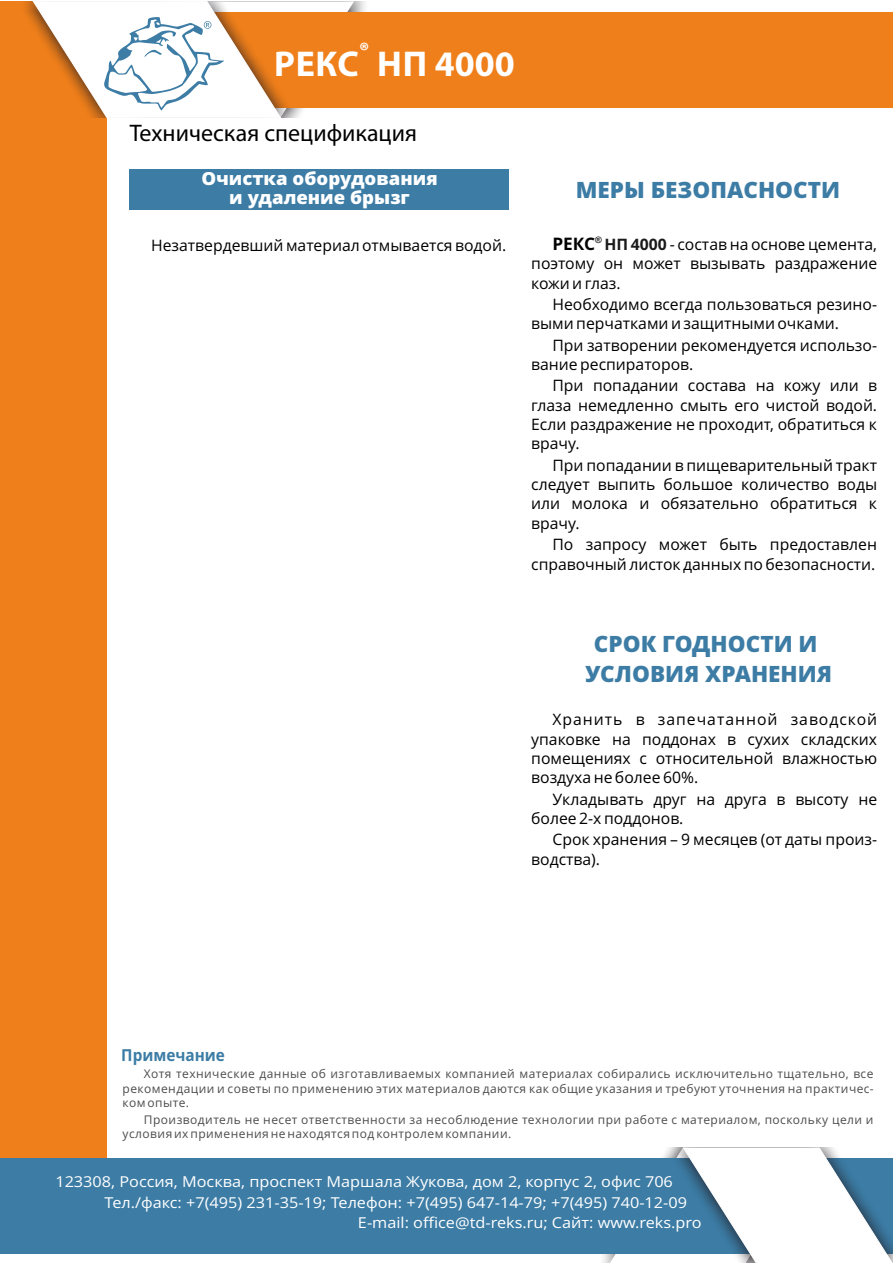
<style>
.page{position:relative;width:893px;height:1263px;background:#fff}
.page>*{position:absolute;margin:0;border:0;box-sizing:border-box;transform-origin:0 0}
.t1{font:700 36px "Myriad Pro";letter-spacing:.005em;color:#fff}
.t2{font:24px "Myriad Pro";color:#000}
.t3{font:800 22.5px/30.6px "Open Sans";color:#3c7ca5;text-align:center}
.t4{font:700 22.5px "Myriad Pro";color:#fff}
.t5{font:800 18px/19.6px "Open Sans";color:#fff;text-align:center}
.t6{font:700 16.5px "Open Sans";color:#3c7ca5;scale:.93 1}
.t7{font:15.75px/19.4px "Open Sans";color:#000;text-align:justify}
.t8{font:15px "Open Sans";color:#fff;scale:1.08 1}
.t9{font:12px/14.7px "Open Sans";letter-spacing:.04em;color:#4d4d4d;text-align:justify}
.s1{font-weight:700;font-size:17.25px}
.s2{font-weight:700;color:#1a1a1a}
</style>
<div class="page">
<div style="left:0;top:1px;width:106px;height:1250px;background:#ef7f1a"></div>
<div style="left:0;top:12px;width:893px;height:95px;background:#ef7f1a"></div>
<svg style="left:32px;top:1px;width:322px;height:118px"></svg>
<div style="left:0;top:1158px;width:893px;height:96px;background:#3c7ca5"></div>
<svg style="left:609px;top:1147px;width:284px;height:116px"></svg>
<div style="left:130px;top:169px;width:379px;height:41px;background:#3c7ca5"></div>
<h3 class="t4" style="left:359px;top:41px;width:12px">®</h3>
<h1 class="t1" style="left:274px;top:49px;width:242px">РЕКС НП 4000</h1>
<h2 class="t2" style="left:130px;top:123px;width:289px">Техническая спецификация</h2>
<p class="t5" style="left:202px;top:170px;width:238px">Очистка оборудования и удаление брызг</p>
<p class="t7" style="left:151px;top:237px;width:357px">Незатвердевший материал отмывается водой.</p>
<h3 class="t3" style="left:576px;top:176px;width:266px">МЕРЫ БЕЗОПАСНОСТИ</h3>
<p class="t7" style="left:531px;top:236px;width:347px;text-indent:21px"><span class="s1">РЕКС</span><sup>®</sup> <span class="s2">НП 4000</span> - состав на основе цемента, поэтому он может вызывать раздражение кожи и глаз.</p>
<p class="t7" style="left:531px;top:296px;width:347px;text-indent:21px">Необходимо всегда пользоваться резино&shy;выми перчатками и защитными очками.</p>
<p class="t7" style="left:531px;top:337px;width:347px;text-indent:21px">При затворении рекомендуется использо&shy;вание респираторов.</p>
<p class="t7" style="left:531px;top:378px;width:347px;text-indent:21px">При попадании состава на кожу или в глаза немедленно смыть его чистой водой.<br>Если раздражение не проходит, обратиться к врачу.</p>
<p class="t7" style="left:531px;top:457px;width:347px;text-indent:21px">При попадании в пищеварительный тракт следует выпить большое количество воды или молока и обязательно обратиться к врачу.</p>
<p class="t7" style="left:531px;top:536px;width:347px;text-align:right">По запросу может быть предоставлен справочный листок данных по безопасности.</p>
<h3 class="t3" style="left:585px;top:630px;width:248px">СРОК ГОДНОСТИ И<br>УСЛОВИЯ ХРАНЕНИЯ</h3>
<p class="t7" style="left:531px;top:711px;width:347px;text-indent:21px">Хранить в запечатанной заводской упаковке на поддонах в сухих складских помещениях с относительной влажностью воздуха не более 60%.</p>
<p class="t7" style="left:531px;top:791px;width:347px;text-indent:21px">Укладывать друг на друга в высоту не более 2-х поддонов.</p>
<p class="t7" style="left:531px;top:832px;width:347px;text-indent:21px">Срок хранения – 9 месяцев (от даты произ&shy;водства).</p>
<p class="t6" style="left:121px;top:1048px;width:113px">Примечание</p>
<p class="t9" style="left:123px;top:1067px;width:752px;text-indent:21px">Хотя технические данные об изготавливаемых компанией материалах собирались исключительно тщательно, все рекомендации и советы по применению этих материалов даются как общие указания и требуют уточнения на практичес&shy;ком опыте.</p>
<p class="t9" style="left:123px;top:1113px;width:752px;text-indent:21px">Производитель не несет ответственности за несоблюдение технологии при работе с материалом, поскольку цели и условия их применения не находятся под контролем компании.</p>
<p class="t8" style="left:55px;top:1175px;width:573px">123308, Россия, Москва, проспект Маршала Жукова, дом 2, корпус 2, офис 706</p>
<p class="t8" style="left:104px;top:1196px;width:541px">Тел./факс: +7(495) 231-35-19; Телефон: +7(495) 647-14-79; +7(495) 740-12-09</p>
<p class="t8" style="left:358px;top:1216px;width:320px">E-mail: office@td-reks.ru; Сайт: www.reks.pro</p>
</div>
